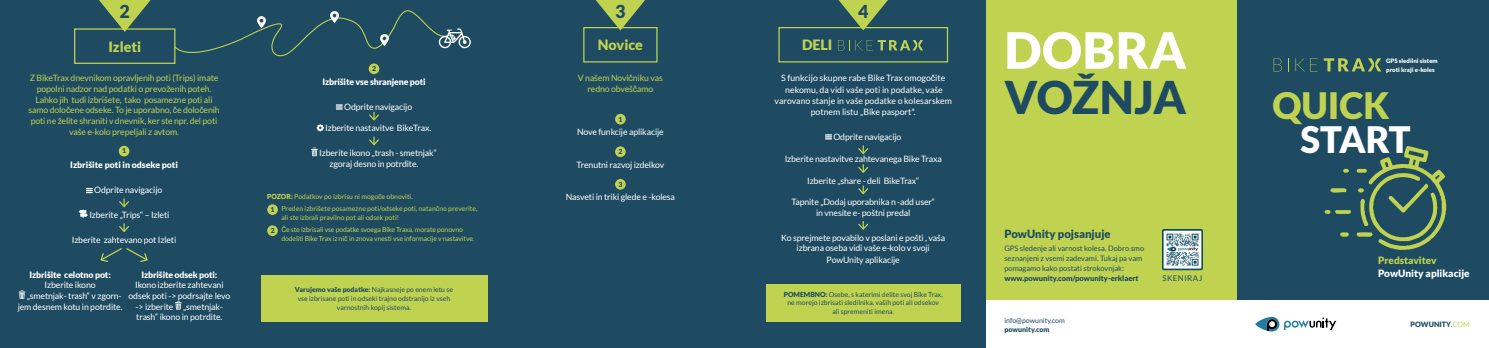
<style>
.page{position:relative;width:1489px;height:348px;background:#fff}
.page>*{position:absolute;margin:0;border:0;box-sizing:border-box;transform-origin:0 0}
.t1{font:900 50px "Lato";letter-spacing:.01em;color:#fff}
.t2{font:900 45px "Lato";letter-spacing:-.015em;color:#1e4b61}
.t3{font:900 36.38px "Lato";color:#c0d351}
.t4{font:900 36.38px "Lato";letter-spacing:-.015em;color:#fff}
.t5{font:900 17.88px "Lato";color:#1e4b61}
.t6{font:900 14.25px "Lato";color:#c0d351}
.t7{font:900 11.25px "Lato";color:#1e4b61}
.t8{font:900 10px "Lato";color:#fff}
.t9{font:900 10px "Lato";color:#c0d351}
.t10{font:8.75px/10.6px "Lato";letter-spacing:-.015em;color:#fff;text-align:center}
.t11{font:8.75px/10.6px "Lato";letter-spacing:-.015em;color:#c0d351;text-align:center}
.t12{font:900 8.75px "Lato";letter-spacing:-.015em;color:#fff}
.t13{font:7.88px "Lato";letter-spacing:.06em;color:#1e4b61}
.t14{font:7.5px/10px "Lato";color:#1e4b61}
.t15{font:900 7.5px "Lato";color:#1e4b61}
.t16{font:900 7.25px "Lato";color:#1e4b61}
.t17{font:7px "Lato";color:#1e4b61}
.t18{font:900 7px "Lato";color:#1e4b61}
.t19{font:6.88px/8.8px "Lato";color:#1e4b61;text-align:center}
.t20{font:6.88px/12.2px "Lato";letter-spacing:-.015em;color:#c0d351}
.t21{font:6.88px/12.2px "Lato";color:#c2d14f}
.t22{font:900 6.88px "Lato";color:#1e4b61}
.t23{font:900 6px "Lato";color:#fff}
.s1{font-family:"Arial"}
.s2{font-weight:900}
.s3{font-weight:900;color:#1e4b61}
.s4{color:#c2d14f}
.s5{font-weight:400}
.s6{font-weight:400;color:#c0d351}
</style>
<div class="page">
<div style="left:0;top:0;width:1488px;height:347px;background:#1e4b61"></div>
<div style="left:985px;top:0;width:252px;height:347px;background:#c0d351"></div>
<div style="left:985px;top:300px;width:503px;height:47px;background:#fff"></div>
<svg style="left:1330px;top:188px;width:16px;height:5px"></svg>
<svg style="left:1340px;top:232px;width:8px;height:4px"></svg>
<svg style="left:1356px;top:146px;width:90px;height:104px"></svg>
<svg style="left:1324px;top:210px;width:26px;height:4px"></svg>
<svg style="left:1343px;top:169px;width:5px;height:3px"></svg>
<svg style="left:99px;top:0;width:52px;height:32px"></svg>
<div style="left:74px;top:28px;width:101px;height:36px;border:1px solid #c0d351"></div>
<svg style="left:173px;top:10px;width:298px;height:55px"></svg>
<svg style="left:1255px;top:316px;width:81px;height:15px"></svg>
<svg style="left:596px;top:0;width:49px;height:30px"></svg>
<svg style="left:838px;top:0;width:49px;height:30px"></svg>
<div style="left:583px;top:27px;width:74px;height:35px;border:1px solid #c0d351"></div>
<svg style="left:838px;top:40px;width:85px;height:10px"></svg>
<div style="left:778px;top:27px;width:170px;height:35px;border:1px solid #c0d351"></div>
<div style="left:615px;top:114px;width:10px;height:10px;background:#c0d351;border-radius:50%"></div>
<div style="left:615px;top:146px;width:10px;height:11px;background:#c0d351;border-radius:50%"></div>
<div style="left:615px;top:179px;width:10px;height:10px;background:#c0d351;border-radius:50%"></div>
<svg style="left:825px;top:134px;width:7px;height:5px"></svg>
<svg style="left:858px;top:145px;width:11px;height:10px"></svg>
<svg style="left:858px;top:164px;width:11px;height:9px"></svg>
<svg style="left:858px;top:185px;width:11px;height:10px"></svg>
<svg style="left:858px;top:221px;width:11px;height:9px"></svg>
<div style="left:119px;top:145px;width:10px;height:11px;background:#c0d351;border-radius:50%"></div>
<svg style="left:86px;top:188px;width:7px;height:5px"></svg>
<svg style="left:119px;top:198px;width:10px;height:10px"></svg>
<svg style="left:79px;top:209px;width:9px;height:9px"></svg>
<svg style="left:119px;top:223px;width:10px;height:9px"></svg>
<svg style="left:100px;top:248px;width:48px;height:14px"></svg>
<div style="left:261px;top:275px;width:226px;height:46px;background:#c0d351"></div>
<div style="left:765px;top:284px;width:195px;height:37px;background:#c0d351"></div>
<svg style="left:19px;top:290px;width:6px;height:8px"></svg>
<svg style="left:175px;top:300px;width:7px;height:9px"></svg>
<div style="left:369px;top:63px;width:10px;height:11px;background:#c0d351;border-radius:50%"></div>
<svg style="left:336px;top:104px;width:7px;height:5px"></svg>
<svg style="left:369px;top:112px;width:10px;height:9px"></svg>
<svg style="left:317px;top:124px;width:7px;height:7px"></svg>
<svg style="left:369px;top:136px;width:10px;height:10px"></svg>
<svg style="left:311px;top:147px;width:7px;height:9px"></svg>
<div style="left:267px;top:204px;width:11px;height:11px;background:#c0d351;border-radius:50%"></div>
<div style="left:267px;top:225px;width:11px;height:11px;background:#c0d351;border-radius:50%"></div>
<svg style="left:1273px;top:58px;width:8px;height:13px"></svg>
<svg style="left:1295px;top:58px;width:22px;height:13px"></svg>
<svg style="left:1323px;top:58px;width:58px;height:13px"></svg>
<img style="left:1162px;top:229px;width:40px;height:41px">
<h3 class="t5" style="left:120px;top:1px;width:12px">2</h3>
<h3 class="t6" style="left:108px;top:38px;width:34px">Izleti</h3>
<p class="t11" style="left:28px;top:73px;width:193px">Z BikeTrax dnevnikom opravljenih poti (Trips) imate popolni nadzor nad podatki o prevoženih poteh.<br>Lahko jih tudi izbrišete, tako posamezne poti ali samo dolo<span class="s1">č</span>ene odseke. To je uporabno, <span class="s1">č</span>e dolo<span class="s1">č</span>enih poti ne želite shraniti v dnevnik, ker ste npr. del poti vaše e-kolo prepeljali z avtom.</p>
<p class="t22" style="left:122px;top:147px;width:5px">1</p>
<p class="t12" style="left:70px;top:159px;width:109px">Izbrišite poti in odseke poti</p>
<p class="t10" style="left:94px;top:184px;width:69px">Odprite navigacijo</p>
<p class="t10" style="left:89px;top:209px;width:82px">Izberite „Trips“ – Izleti</p>
<p class="t10" style="left:72px;top:234px;width:106px">Izberite zahtevano pot Izleti</p>
<p class="t12" style="left:141px;top:269px;width:77px">Izbrišite odsek poti:</p>
<p class="t10" style="left:128px;top:279px;width:103px">Ikono izberite zahtevani odsek poti -&gt; podrsajte levo -&gt; izberite „smetnjak&shy;trash“ ikono in potrdite.</p>
<p class="t12" style="left:29px;top:269px;width:83px">Izbrišite celotno pot:</p>
<p class="t10" style="left:45px;top:279px;width:52px">Izberite ikono</p>
<p class="t10" style="left:27px;top:290px;width:96px">„smetnjak- trash“ v zgorn-</p>
<p class="t10" style="left:18px;top:300px;width:106px">jem desnem kotu in potrdite.</p>
<h3 class="t5" style="left:615px;top:1px;width:12px">3</h3>
<h3 class="t5" style="left:858px;top:1px;width:12px">4</h3>
<h3 class="t6" style="left:597px;top:37px;width:47px">Novice</h3>
<h3 class="t6" style="left:802px;top:37px;width:32px">DELI</h3>
<p class="t11" style="left:578px;top:73px;width:86px">V našem Novi<span class="s1">č</span>niku vas redno obveš<span class="s1">č</span>amo</p>
<p class="t22" style="left:618px;top:115px;width:5px">1</p>
<p class="t10" style="left:577px;top:126px;width:88px">Nove funkcije aplikacije</p>
<p class="t22" style="left:618px;top:147px;width:5px">2</p>
<p class="t10" style="left:576px;top:159px;width:89px">Trenutni razvoj izdelkov</p>
<p class="t22" style="left:618px;top:180px;width:5px">3</p>
<p class="t10" style="left:565px;top:191px;width:111px">Nasveti in triki glede e -kolesa</p>
<h1 class="t1" style="left:1004px;top:21px;width:183px">DOBRA</h1>
<p class="t22" style="left:372px;top:64px;width:5px">2</p>
<p class="t12" style="left:322px;top:76px;width:105px">Izbrišite vse shranjene poti</p>
<p class="t10" style="left:344px;top:101px;width:69px">Odprite navigacijo</p>
<p class="t10" style="left:325px;top:123px;width:108px">Izberite nastavitve BikeTrax.</p>
<p class="t10" style="left:329px;top:147px;width:109px;text-align:left;text-indent:-10px">Izberite ikono „trash - smetnjak“ zgoraj desno in potrdite.</p>
<p class="t21" style="left:270px;top:190px;width:208px;text-indent:-3px"><span class="s2">POZOR:</span> Podatkov po izbrisu ni mogo<span class="s1">č</span>e obnoviti.<br><span class="s3">1</span> Preden izbrišete posamezne poti/odseke poti, natan<span class="s1">č</span>no preverite,</p>
<p class="t20" style="left:271px;top:211px;width:194px;text-indent:11px"><span class="s4">ali ste izbrali pravilno pot ali odsek poti!<br></span><span class="s3">2</span> <span class="s1">Č</span>e ste izbrisali vse podatke svoega Bike Traxa, morate ponovno</p>
<p class="t20" style="left:281px;top:232px;width:194px">dodeliti Bike Trax iz ni<span class="s1">č</span> in znova vnesti vse informacije v nastavitve.</p>
<p class="t7" style="left:1004px;top:227px;width:108px">PowUnity pojsanjuje</p>
<p class="t14" style="left:1004px;top:242px;width:141px">GPS sledenje ali varnost kolesa. Dobro smo seznanjeni z vsemi zadevami. Tukaj pa vam pomagamo kako postati strokovnjak:</p>
<p class="t15" style="left:1004px;top:273px;width:136px">www.powunity.com/powunity-erklaert</p>
<h2 class="t2" style="left:1004px;top:71px;width:183px">VOŽNJA</h2>
<p class="t10" style="left:774px;top:72px;width:179px;line-height:11.2px">S funkcijo skupne rabe Bike Trax omogo<span class="s1">č</span>ite nekomu, da vidi vaše poti in podatke, vaše varovano stanje in vaše podatke o kolesarskem potnem listu „Bike pasport*.</p>
<p class="t10" style="left:833px;top:131px;width:69px">Odprite navigacijo</p>
<p class="t10" style="left:784px;top:153px;width:159px">Izberite nastavitve zahtevanega Bike Traxa</p>
<p class="t10" style="left:807px;top:175px;width:114px">Izberite „share - deli BikeTrax“</p>
<p class="t10" style="left:791px;top:196px;width:145px">Tapnite „Dodaj uporabnika n -add user“ in vnesite e- poštni predal</p>
<p class="t10" style="left:781px;top:231px;width:165px;line-height:11px">Ko sprejmete povabilo v poslani e pošti , vaša izbrana oseba vidi vaše e-kolo v svoji<br>PowUnity aplikacije</p>
<p class="t13" style="left:1162px;top:273px;width:41px">SKENIRAJ</p>
<p class="t19" style="left:295px;top:285px;width:160px"><span class="s2">Varujemo vaše podatke:</span> Najkasneje po enem letu se vse izbrisane poti in odseki trajno odstranijo iz vseh varnostnih kopij sistema.</p>
<p class="t19" style="left:783px;top:289px;width:161px"><span class="s2">POMEMBNO:</span> Osebe, s katerimi delite svoj Bike Trax, ne morejo izbrisati sledilnika, vaših poti ali odsekov ali spremeniti imena.</p>
<p class="t17" style="left:1004px;top:316px;width:62px">info@powunity.com</p>
<p class="t18" style="left:1004px;top:324px;width:47px">powunity.com</p>
<p class="t23" style="left:1385px;top:57px;width:53px">GPS sledilni sistem</p>
<p class="t23" style="left:1385px;top:66px;width:50px">proti kraji e-koles</p>
<h3 class="t3" style="left:1272px;top:85px;width:118px">QUICK</h3>
<h3 class="t4" style="left:1300px;top:118px;width:112px">START</h3>
<p class="t9" style="left:1377px;top:254px;width:60px">Predstavitev</p>
<p class="t8" style="left:1377px;top:266px;width:93px">PowUnity aplikacije</p>
<p class="t16" style="left:1410px;top:320px;width:61px">POWUNITY<span class="s5">.</span><span class="s6">COM</span></p>
</div>
